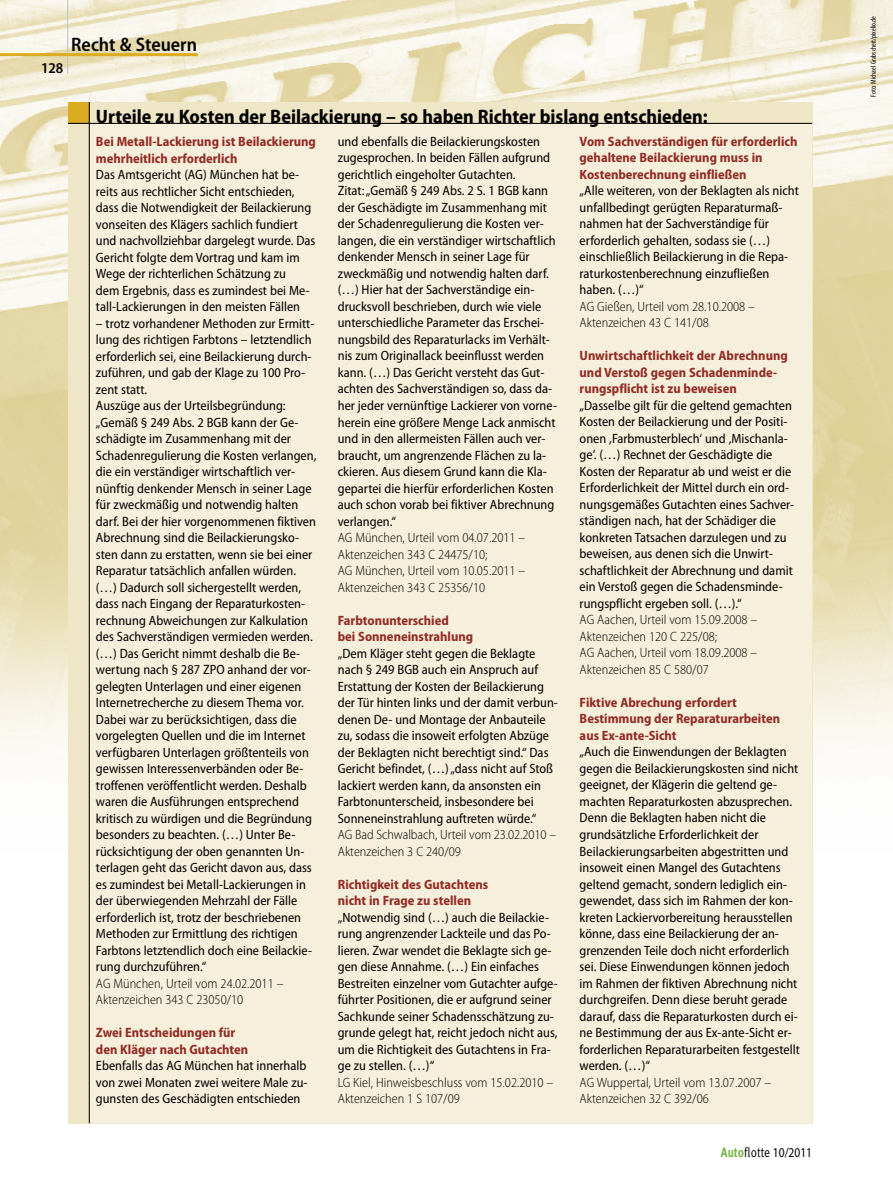
<style>
.page{position:relative;width:893px;height:1187px;background:#fff}
.page>*{position:absolute;margin:0;border:0;box-sizing:border-box;transform-origin:0 0}
.t1{font:700 semi-condensed 19.5px "Myriad Pro";color:#000}
.t2{font:600 semi-condensed 19.5px "Myriad Pro";color:#000}
.t3{font:600 semi-condensed 15px "Myriad Pro";color:#000}
.t4{font:semi-condensed 13.5px/16.5px "Myriad Pro";color:#000}
.t5{font:300 semi-condensed 13.5px/16.5px "Myriad Pro";color:#000}
.t6{font:700 semi-condensed 13.5px/16.5px "Myriad Pro";color:#932b25}
.t7{font:13.5px "Myriad Pro";color:#000;scale:.85 1}
.t8{font:condensed 7.5px "Myriad Pro";color:#000}
.s1{font-family:"Meta OT";font-weight:700;color:#74b43e}
.s2{font-family:"Meta OT"}
</style>
<div class="page">
<img style="left:0;top:0;width:893px;height:1124px">
<hr style="left:67px;top:0;width:1px;height:74px;background:#bdc2c6">
<hr style="left:0;top:53px;width:198px;height:3px;background:#ddab21">
<div style="left:68px;top:102px;width:744px;height:1021px;background:#eee6c6"></div>
<div style="left:90px;top:123px;width:722px;height:1000px;background:#f5efdb"></div>
<div style="left:68px;top:102px;width:21px;height:21px;background:#ddab21"></div>
<hr style="left:89px;top:102px;width:1px;height:1021px;background:#000">
<hr style="left:68px;top:123px;width:744px;height:1px;background:#000">
<p class="t3" style="left:41px;top:60px;width:24px">128</p>
<h1 class="t2" style="left:71px;top:33px;width:127px">Recht &amp; Steuern</h1>
<h1 class="t1" style="left:96px;top:105px;width:613px">Urteile zu Kosten der Beilackierung – so haben Richter bislang entschieden:</h1>
<p class="t6" style="left:96px;top:133px;width:221px">Bei Metall-Lackierung ist Beilackierung mehrheitlich erforderlich</p>
<p class="t4" style="left:96px;top:166px;width:221px">Das Amtsgericht (AG) München hat be&shy;reits aus rechtlicher Sicht entschieden, dass die Notwendigkeit der Beilackierung vonseiten des Klägers sachlich fundiert und nachvollziehbar dargelegt wurde. Das Gericht folgte dem Vortrag und kam im Wege der richterlichen Schätzung zu<br>dem Ergebnis, dass es zumindest bei Me&shy;tall-Lackierungen in den meisten Fällen</p>
<p class="t4" style="left:96px;top:315px;width:222px">– trotz vorhandener Methoden zur Ermitt&shy;lung des richtigen Farbtons – letztendlich erforderlich sei, eine Beilackierung durch&shy;zuführen, und gab der Klage zu 100 Pro&shy;zent statt.<br>Auszüge aus der Urteilsbegründung: „Gemäß § 249 Abs. 2 BGB kann der Ge&shy;schädigte im Zusammenhang mit der Schadenregulierung die Kosten verlangen, die ein verständiger wirtschaftlich ver&shy;nünftig denkender Mensch in seiner Lage für zweckmäßig und notwendig halten darf. Bei der hier vorgenommenen fiktiven Abrechnung sind die Beilackierungsko&shy;sten dann zu erstatten, wenn sie bei einer Reparatur tatsächlich anfallen würden. (…) Dadurch soll sichergestellt werden, dass nach Eingang der Reparaturkosten&shy;rechnung Abweichungen zur Kalkulation des Sachverständigen vermieden werden. (…) Das Gericht nimmt deshalb die Be&shy;wertung nach § 287 ZPO anhand der vor&shy;gelegten Unterlagen und einer eigenen Internetrecherche zu diesem Thema vor.<br>Dabei war zu berücksichtigen, dass die vorgelegten Quellen und die im Internet verfügbaren Unterlagen größtenteils von gewissen Interessenverbänden oder Be&shy;troffenen veröffentlicht werden. Deshalb waren die Ausführungen entsprechend kritisch zu würdigen und die Begründung besonders zu beachten. (…) Unter Be&shy;rücksichtigung der oben genannten Un&shy;terlagen geht das Gericht davon aus, dass es zumindest bei Metall-Lackierungen in der überwiegenden Mehrzahl der Fälle erforderlich ist, trotz der beschriebenen Methoden zur Ermittlung des richtigen Farbtons letztendlich doch eine Beilackie&shy;rung durchzuführen.“</p>
<p class="t5" style="left:96px;top:975px;width:189px">AG München, Urteil vom 24.02.2011 –<br>Aktenzeichen 343 C 23050/10</p>
<p class="t6" style="left:96px;top:1024px;width:154px">Zwei Entscheidungen für den Kläger nach Gutachten</p>
<p class="t4" style="left:96px;top:1057px;width:213px;text-align:justify">Ebenfalls das AG München hat innerhalb von zwei Monaten zwei weitere Male zu&shy;gunsten des Geschädigten entschieden</p>
<p class="t6" style="left:580px;top:133px;width:219px">Vom Sachverständigen für erforderlich gehaltene Beilackierung muss in<br>Kostenberechnung einfließen</p>
<p class="t4" style="left:580px;top:183px;width:221px">„Alle weiteren, von der Beklagten als nicht unfallbedingt gerügten Reparaturmaß&shy;nahmen hat der Sachverständige für erforderlich gehalten, sodass sie (…) einschließlich Beilackierung in die Repa&shy;raturkostenberechnung einzufließen haben. (…)“</p>
<p class="t5" style="left:580px;top:298px;width:177px">AG Gießen, Urteil vom 28.10.2008 –<br>Aktenzeichen 43 C 141/08</p>
<p class="t6" style="left:580px;top:347px;width:210px">Unwirtschaftlichkeit der Abrechnung und Verstoß gegen Schadenminde&shy;rungspflicht ist zu beweisen</p>
<p class="t4" style="left:580px;top:397px;width:216px">„Dasselbe gilt für die geltend gemachten Kosten der Beilackierung und der Positi&shy;onen ,Farbmusterblech‘ und ,Mischanla&shy;ge‘. (…) Rechnet der Geschädigte die Kosten der Reparatur ab und weist er die Erforderlichkeit der Mittel durch ein ord&shy;nungsgemäßes Gutachten eines Sachver&shy;ständigen nach, hat der Schädiger die konkreten Tatsachen darzulegen und zu beweisen, aus denen sich die Unwirt&shy;schaftlichkeit der Abrechnung und damit ein Verstoß gegen die Schadensminde&shy;rungspflicht ergeben soll. (…).“</p>
<p class="t5" style="left:580px;top:612px;width:179px">AG Aachen, Urteil vom 15.09.2008 –<br>Aktenzeichen 120 C 225/08;<br>AG Aachen, Urteil vom 18.09.2008 –<br>Aktenzeichen 85 C 580/07</p>
<p class="t6" style="left:580px;top:694px;width:202px">Fiktive Abrechung erfordert<br>Bestimmung der Reparaturarbeiten aus Ex-ante-Sicht</p>
<p class="t4" style="left:580px;top:744px;width:222px">„Auch die Einwendungen der Beklagten gegen die Beilackierungskosten sind nicht geeignet, der Klägerin die geltend ge&shy;machten Reparaturkosten abzusprechen.<br>Denn die Beklagten haben nicht die grundsätzliche Erforderlichkeit der Beilackierungsarbeiten abgestritten und insoweit einen Mangel des Gutachtens geltend gemacht, sondern lediglich ein&shy;gewendet, dass sich im Rahmen der kon&shy;kreten Lackiervorbereitung herausstellen könne, dass eine Beilackierung der an&shy;grenzenden Teile doch nicht erforderlich sei. Diese Einwendungen können jedoch im Rahmen der fiktiven Abrechnung nicht durchgreifen. Denn diese beruht gerade darauf, dass die Reparaturkosten durch ei&shy;ne Bestimmung der aus Ex-ante-Sicht er&shy;forderlichen Reparaturarbeiten festgestellt werden. (…)“</p>
<p class="t5" style="left:580px;top:1073px;width:193px">AG Wuppertal, Urteil vom 13.07.2007 –<br>Aktenzeichen 32 C 392/06</p>
<p class="t4" style="left:338px;top:133px;width:221px">und ebenfalls die Beilackierungskosten zugesprochen. In beiden Fällen aufgrund gerichtlich eingeholter Gutachten.<br>Zitat: „Gemäß § 249 Abs. 2 S. 1 BGB kann der Geschädigte im Zusammenhang mit der Schadenregulierung die Kosten ver&shy;langen, die ein verständiger wirtschaftlich denkender Mensch in seiner Lage für zweckmäßig und notwendig halten darf. (…) Hier hat der Sachverständige ein&shy;drucksvoll beschrieben, durch wie viele unterschiedliche Parameter das Erschei&shy;nungsbild des Reparaturlacks im Verhält&shy;nis zum Originallack beeinflusst werden kann. (…) Das Gericht versteht das Gut&shy;achten des Sachverständigen so, dass da&shy;her jeder vernünftige Lackierer von vorne&shy;herein eine größere Menge Lack anmischt und in den allermeisten Fällen auch ver&shy;braucht, um angrenzende Flächen zu la&shy;ckieren. Aus diesem Grund kann die Kla&shy;gepartei die hierfür erforderlichen Kosten auch schon vorab bei fiktiver Abrechnung verlangen.“</p>
<p class="t5" style="left:338px;top:529px;width:189px">AG München, Urteil vom 04.07.2011 –<br>Aktenzeichen 343 C 24475/10;<br>AG München, Urteil vom 10.05.2011 –<br>Aktenzeichen 343 C 25356/10</p>
<p class="t6" style="left:338px;top:612px;width:137px">Farbtonunterschied<br>bei Sonneneinstrahlung</p>
<p class="t4" style="left:338px;top:645px;width:222px">„Dem Kläger steht gegen die Beklagte nach § 249 BGB auch ein Anspruch auf Erstattung der Kosten der Beilackierung der Tür hinten links und der damit verbun&shy;denen De- und Montage der Anbauteile zu, sodass die insoweit erfolgten Abzüge der Beklagten nicht berechtigt sind.“ Das Gericht befindet, (…) „dass nicht auf Stoß lackiert werden kann, da ansonsten ein Farbtonunterscheid, insbesondere bei Sonneneinstrahlung auftreten würde.“</p>
<p class="t5" style="left:338px;top:826px;width:220px">AG Bad Schwalbach, Urteil vom 23.02.2010 –<br>Aktenzeichen 3 C 240/09</p>
<p class="t6" style="left:338px;top:876px;width:152px">Richtigkeit des Gutachtens nicht in Frage zu stellen</p>
<p class="t4" style="left:338px;top:909px;width:222px">„Notwendig sind (…) auch die Beilackie&shy;rung angrenzender Lackteile und das Po&shy;lieren. Zwar wendet die Beklagte sich ge&shy;gen diese Annahme. (…) Ein einfaches Bestreiten einzelner vom Gutachter aufge&shy;führter Positionen, die er aufgrund seiner Sachkunde seiner Schadensschätzung zu&shy;grunde gelegt hat, reicht jedoch nicht aus, um die Richtigkeit des Gutachtens in Fra&shy;ge zu stellen. (…)“</p>
<p class="t5" style="left:338px;top:1074px;width:217px">LG Kiel, Hinweisbeschluss vom 15.02.2010 –<br>Aktenzeichen 1 S 107/09</p>
<p class="t7" style="left:721px;top:1144px;width:109px"><span class="s1">Auto</span><span class="s2">flotte</span> 10/2011</p>
<p class="t8" style="left:869px;top:97px;width:82px;rotate:-90deg">Foto: Michael Grabscheit/pixelio.de</p>
</div>
